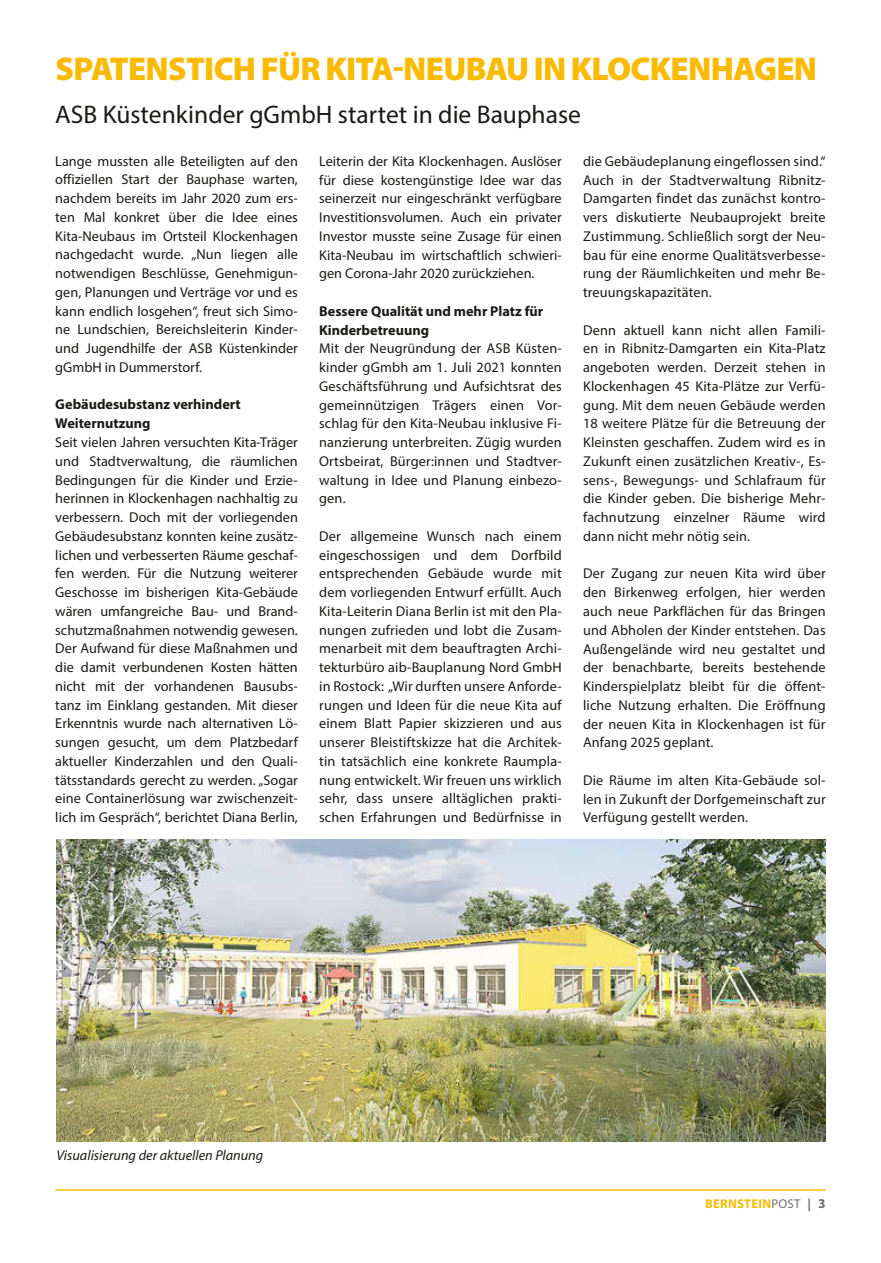
<style>
.page{position:relative;width:881px;height:1263px;background:#fff}
.page>*{position:absolute;margin:0;border:0;box-sizing:border-box;transform-origin:0 0}
.t1{font:900 33px "Myriad Pro";letter-spacing:-.02em;color:#fbba00}
.t2{font:25.5px "Myriad Pro";color:#1a1a18}
.t3{font:14.25px/18.8px "Myriad Pro";letter-spacing:.01em;color:#1a1a18;text-align:justify}
.t4{font:700 14.25px/18.8px "Myriad Pro";color:#1a1a18}
.t5{font:italic 14.25px "Myriad Pro";color:#1a1a18}
.t6{font:700 12.75px "Myriad Pro";letter-spacing:.02em;color:#fbba00}
.s1{font-weight:400;color:#6f6f6e}
.s2{color:#6f6f6e}
.s3{font-size:13.5px;color:#6f6f6e}
</style>
<div class="page">
<hr style="left:55px;top:1189px;width:770px;height:2px;background:#fbba00">
<img style="left:56px;top:839px;width:769px;height:302px">
<h1 class="t1" style="left:56px;top:47px;width:762px">SPATENSTICH FÜR KITA-NEUBAU IN KLOCKENHAGEN</h1>
<h2 class="t2" style="left:55px;top:99px;width:527px">ASB Küstenkinder gGmbH startet in die Bauphase</h2>
<p class="t3" style="left:55px;top:151px;width:244px">Lange mussten alle Beteiligten auf den offiziellen Start der Bauphase warten, nachdem bereits im Jahr 2020 zum ers&shy;ten Mal konkret über die Idee eines Kita-Neubaus im Ortsteil Klockenhagen nachgedacht wurde. „Nun liegen alle notwendigen Beschlüsse, Genehmigun&shy;gen, Planungen und Verträge vor und es kann endlich losgehen“, freut sich Simo&shy;ne Lundschien, Bereichsleiterin Kinder&shy;und Jugendhilfe der ASB Küstenkinder gGmbH in Dummerstorf.</p>
<p class="t4" style="left:55px;top:395px;width:187px">Gebäudesubstanz verhindert<br>Weiternutzung</p>
<p class="t3" style="left:55px;top:433px;width:244px">Seit vielen Jahren versuchten Kita-Träger und Stadtverwaltung, die räumlichen Bedingungen für die Kinder und Erzie&shy;herinnen in Klockenhagen nachhaltig zu verbessern. Doch mit der vorliegenden Gebäudesubstanz konnten keine zusätz&shy;lichen und verbesserten Räume geschaf&shy;fen werden. Für die Nutzung weiterer Geschosse im bisherigen Kita-Gebäude wären umfangreiche Bau- und Brand&shy;schutzmaßnahmen notwendig gewesen.<br>Der Aufwand für diese Maßnahmen und die damit verbundenen Kosten hätten nicht mit der vorhandenen Bausubs&shy;tanz im Einklang gestanden. Mit dieser Erkenntnis wurde nach alternativen Lö&shy;sungen gesucht, um dem Platzbedarf aktueller Kinderzahlen und den Quali&shy;tätsstandards gerecht zu werden. „Sogar eine Containerlösung war zwischenzeit&shy;lich im Gespräch“, berichtet Diana Berlin,</p>
<p class="t3" style="left:583px;top:151px;width:244px">die Gebäudeplanung eingeflossen sind.“ Auch in der Stadtverwaltung Ribnitz-Damgarten findet das zunächst kontro&shy;vers diskutierte Neubauprojekt breite Zustimmung. Schließlich sorgt der Neu&shy;bau für eine enorme Qualitätsverbesse&shy;rung der Räumlichkeiten und mehr Be&shy;treuungskapazitäten.</p>
<p class="t3" style="left:583px;top:320px;width:244px">Denn aktuell kann nicht allen Famili&shy;en in Ribnitz-Damgarten ein Kita-Platz angeboten werden. Derzeit stehen in Klockenhagen 45 Kita-Plätze zur Verfü&shy;gung. Mit dem neuen Gebäude werden 18 weitere Plätze für die Betreuung der Kleinsten geschaffen. Zudem wird es in Zukunft einen zusätzlichen Kreativ-, Es&shy;sens-, Bewegungs- und Schlafraum für die Kinder geben. Die bisherige Mehr&shy;fachnutzung einzelner Räume wird dann nicht mehr nötig sein.</p>
<p class="t3" style="left:583px;top:564px;width:244px">Der Zugang zur neuen Kita wird über den Birkenweg erfolgen, hier werden auch neue Parkflächen für das Bringen und Abholen der Kinder entstehen. Das Außengelände wird neu gestaltet und der benachbarte, bereits bestehende Kinderspielplatz bleibt für die öffent&shy;liche Nutzung erhalten. Die Eröffnung der neuen Kita in Klockenhagen ist für Anfang 2025 geplant.</p>
<p class="t3" style="left:583px;top:770px;width:244px">Die Räume im alten Kita-Gebäude sol&shy;len in Zukunft der Dorfgemeinschaft zur Verfügung gestellt werden.</p>
<p class="t3" style="left:319px;top:151px;width:244px">Leiterin der Kita Klockenhagen. Auslöser für diese kostengünstige Idee war das seinerzeit nur eingeschränkt verfügbare Investitionsvolumen. Auch ein privater Investor musste seine Zusage für einen Kita-Neubau im wirtschaftlich schwieri&shy;gen Corona-Jahr 2020 zurückziehen.</p>
<p class="t4" style="left:319px;top:301px;width:225px">Bessere Qualität und mehr Platz für<br>Kinderbetreuung</p>
<p class="t3" style="left:319px;top:339px;width:244px">Mit der Neugründung der ASB Küsten&shy;kinder gGmbh am 1. Juli 2021 konnten Geschäftsführung und Aufsichtsrat des gemeinnützigen Trägers einen Vor&shy;schlag für den Kita-Neubau inklusive Fi&shy;nanzierung unterbreiten. Zügig wurden Ortsbeirat, Bürger:innen und Stadtver&shy;waltung in Idee und Planung einbezo&shy;gen.</p>
<p class="t3" style="left:319px;top:526px;width:244px">Der allgemeine Wunsch nach einem eingeschossigen und dem Dorfbild entsprechenden Gebäude wurde mit dem vorliegenden Entwurf erfüllt. Auch Kita-Leiterin Diana Berlin ist mit den Pla&shy;nungen zufrieden und lobt die Zusam&shy;menarbeit mit dem beauftragten Archi&shy;tekturbüro aib-Bauplanung Nord GmbH in Rostock: „Wir durften unsere Anforde&shy;rungen und Ideen für die neue Kita auf einem Blatt Papier skizzieren und aus unserer Bleistiftskizze hat die Architek&shy;tin tatsächlich eine konkrete Raumpla&shy;nung entwickelt. Wir freuen uns wirklich sehr, dass unsere alltäglichen prakti&shy;schen Erfahrungen und Bedürfnisse in</p>
<p class="t5" style="left:56px;top:1146px;width:208px">Visualisierung der aktuellen Planung</p>
<p class="t6" style="left:705px;top:1195px;width:122px">BERNSTEIN<span class="s1">POST</span> <span class="s2">|</span> <span class="s3">3</span></p>
</div>
